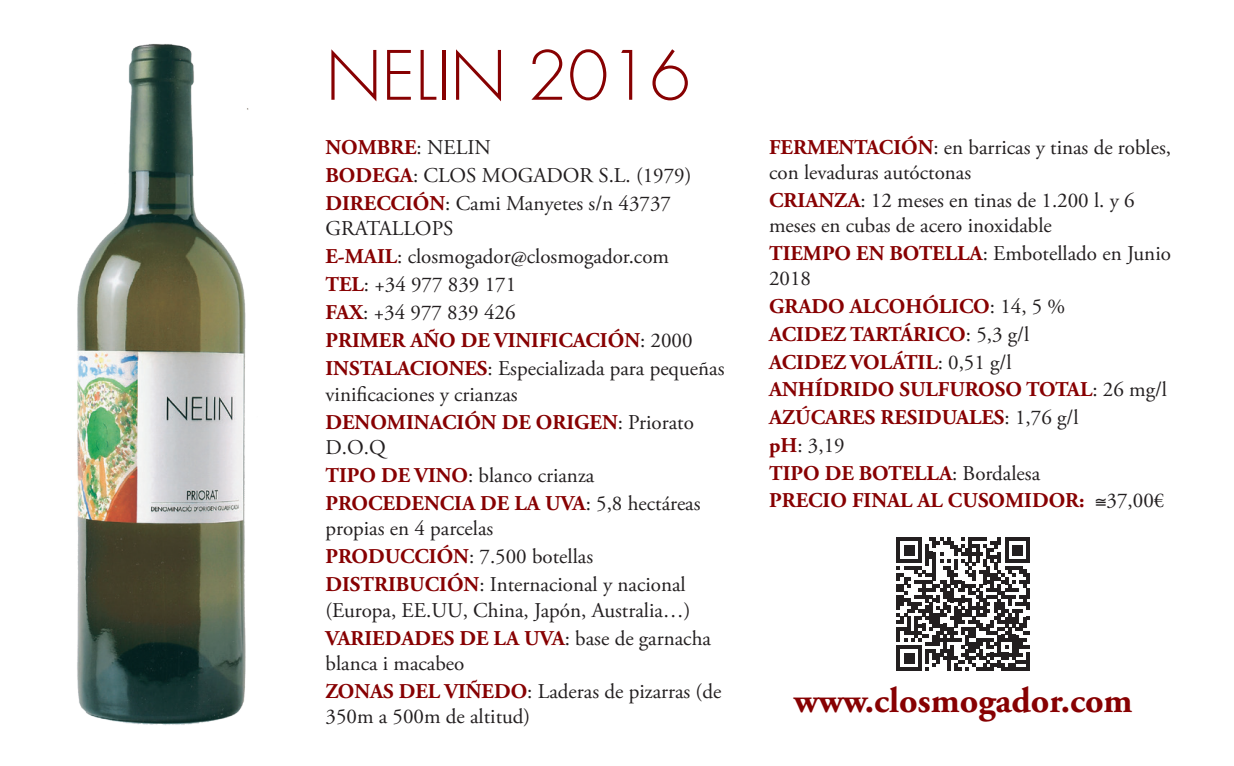
<style>
.page{position:relative;width:1234px;height:766px;background:#fff}
.page>*{position:absolute;margin:0;border:0;box-sizing:border-box;transform-origin:0 0}
.t1{font:300 66px "Futura";color:#870102}
.t2{font:700 36px "Adobe Garamond Pro";color:#870102}
.FIxa{font:21px/25.5px "Adobe Garamond Pro";color:#231f20}
.FIxa-2{font:700 21px/25.5px "Adobe Garamond Pro";color:#870102}
.s1{font-weight:400;color:#231f20}
.s2{font-weight:700;color:#870102}
.s3{color:#231f20}
</style>
<div class="page">
<img style="left:77px;top:44px;width:172px;height:681px">
<svg style="left:896px;top:537px;width:133px;height:133px"></svg>
<hr style="left:1026px;top:652px;width:3px;height:18px;background:#231f20">
<p class="t1" style="left:326px;top:36px;width:366px">NELIN 2016</p>
<p class="FIxa-2" style="left:325px;top:135px;width:167px">NOMBRE<span class="s1">: NELIN</span></p>
<p class="FIxa" style="left:325px;top:163px;width:367px"><span class="s2">BODEGA</span>: CLOS MOGADOR S.L. (1979)</p>
<p class="FIxa" style="left:325px;top:191px;width:347px"><span class="s2">DIRECCIÓN</span>: Cami Manyetes s/n 43737<br>GRATALLOPS</p>
<p class="FIxa" style="left:325px;top:244px;width:345px"><span class="s2">E-MAIL</span>: closmogador@closmogador.com</p>
<p class="FIxa" style="left:325px;top:272px;width:192px"><span class="s2">TEL</span>: +34 977 839 171</p>
<p class="FIxa" style="left:325px;top:300px;width:191px"><span class="s2">FAX</span>: +34 977 839 426</p>
<p class="FIxa-2" style="left:325px;top:328px;width:368px">PRIMER AÑO DE VINIFICACIÓN<span class="s1">: 2000</span></p>
<p class="FIxa" style="left:325px;top:356px;width:400px"><span class="s2">INSTALACIONES</span>: Especializada para pequeñas vinificaciones y crianzas</p>
<p class="FIxa-2" style="left:325px;top:409px;width:370px">DENOMINACIÓN DE ORIGEN<span class="s1">: Priorato<br>D.O.Q</span></p>
<p class="FIxa" style="left:325px;top:463px;width:270px"><span class="s2">TIPO DE VINO</span>: blanco crianza</p>
<p class="FIxa" style="left:325px;top:491px;width:376px"><span class="s2">PROCEDENCIA DE LA UVA</span>: 5,8 hectáreas propias en 4 parcelas</p>
<p class="FIxa" style="left:325px;top:544px;width:269px"><span class="s2">PRODUCCIÓN</span>: 7.500 botellas</p>
<p class="FIxa" style="left:325px;top:572px;width:366px"><span class="s2">DISTRIBUCIÓN</span>: Internacional y nacional (Europa, EE.UU, China, Japón, Australia…)</p>
<p class="FIxa" style="left:325px;top:625px;width:387px"><span class="s2">VARIEDADES DE LA UVA</span>: base de garnacha blanca i macabeo</p>
<p class="FIxa" style="left:325px;top:679px;width:397px"><span class="s2">ZONAS DEL VIÑEDO</span>: Laderas de pizarras (de<br>350m a 500m de altitud)</p>
<p class="FIxa" style="left:769px;top:135px;width:403px"><span class="s2">FERMENTACIÓN</span>: en barricas y tinas de robles, con levaduras autóctonas</p>
<p class="FIxa" style="left:769px;top:188px;width:367px"><span class="s2">CRIANZA</span>: 12 meses en tinas de 1.200 l. y 6 meses en cubas de acero inoxidable</p>
<p class="FIxa" style="left:769px;top:241px;width:403px"><span class="s2">TIEMPO EN BOTELLA</span>: Embotellado en Junio<br>2018</p>
<p class="FIxa-2" style="left:769px;top:294px;width:298px">GRADO ALCOHÓLICO<span class="s1">: 14, 5 %</span></p>
<p class="FIxa-2" style="left:769px;top:321px;width:261px">ACIDEZ TARTÁRICO<span class="s1">: 5,3 g/l</span></p>
<p class="FIxa-2" style="left:769px;top:349px;width:244px">ACIDEZ VOLÁTIL<span class="s1">: 0,51 g/l</span></p>
<p class="FIxa-2" style="left:769px;top:377px;width:399px">ANHÍDRIDO SULFUROSO TOTAL<span class="s1">: 26 mg/l</span></p>
<p class="FIxa-2" style="left:769px;top:405px;width:311px">AZÚCARES RESIDUALES<span class="s1">: 1,76 g/l</span></p>
<p class="FIxa" style="left:769px;top:433px;width:77px"><span class="s2">pH</span>: 3,19</p>
<p class="FIxa-2" style="left:769px;top:460px;width:272px">TIPO DE BOTELLA<span class="s1">: Bordalesa</span></p>
<p class="FIxa-2" style="left:769px;top:488px;width:396px">PRECIO FINAL AL CUSOMIDOR: <span class="s3">≅</span><span class="s1">37,00€</span></p>
<p class="t2" style="left:793px;top:679px;width:340px">www.closmogador.com</p>
</div>
